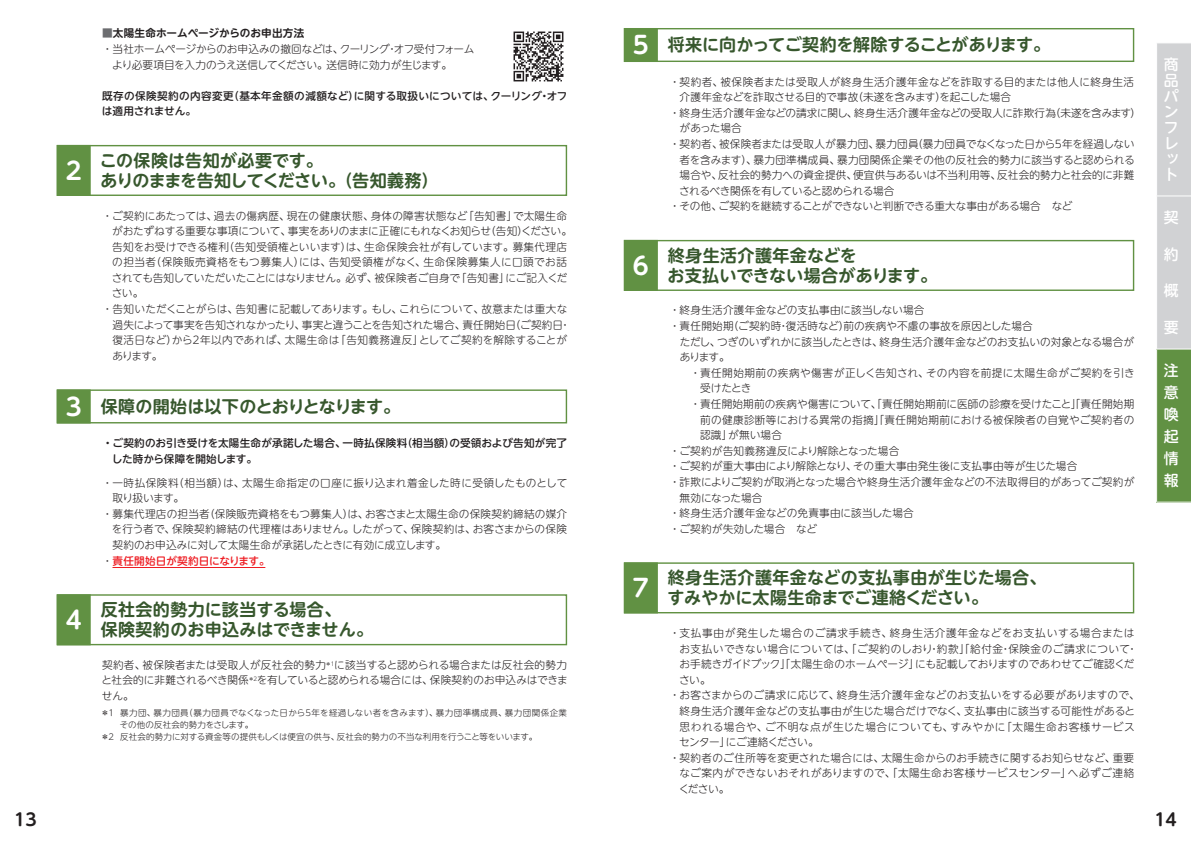
<style>
.page{position:relative;width:1191px;height:842px;background:#fff}
.page>*{position:absolute;margin:0;border:0;box-sizing:border-box;transform-origin:0 0}
.t1{font:700 17px/19.8px "UD Shin M Go Pr 6 N De";letter-spacing:.005em;color:#37572d}
.t2{font:700 17px/19.8px "UD Shin M Go Pr 6 N De";letter-spacing:-.015em;color:#37572d}
.t3{font:700 17px "UD Shin M Go Pr 6 N De";letter-spacing:-.02em;color:#37572d}
.t4{font:700 17px "UD Shin M Go Pr 6 N De";color:#231f20}
.t5{font:500 14.9px/15.7px "UD Shin M Go Pr 6 N";color:#fff}
.t6{font:300 10.6px/15.6px "UD Shin M Go Pr 6 N";letter-spacing:.015em;color:#231f20;text-align:justify}
.t7{font:300 10.6px "UD Shin M Go Pr 6 N";letter-spacing:.045em;color:#231f20}
.t8{font:500 10.6px/15.6px "UD Shin M Go Pr 6 N";letter-spacing:.015em;color:#231f20}
.t9{font:300 10.6px "UD Shin M Go Pr 6 N";letter-spacing:.04em;color:#231f20}
.t10{font:300 10.6px "UD Shin M Go Pr 6 N";letter-spacing:-.025em;color:#231f20}
.t11{font:300 10.6px "UD Shin M Go Pr 6 N";letter-spacing:-.01em;color:#231f20}
.t12{font:300 10.6px/15.6px "UD Shin M Go Pr 6 N";letter-spacing:-.03em;color:#231f20}
.t13{font:300 10.6px "UD Shin M Go Pr 6 N";letter-spacing:-.04em;color:#231f20}
.t14{font:300 10.6px "UD Shin M Go Pr 6 N";letter-spacing:-.02em;color:#231f20}
.t15{font:300 10.6px "UD Shin M Go Pr 6 N";letter-spacing:-.005em;color:#231f20}
.t16{font:300 10.6px "UD Shin M Go Pr 6 N";letter-spacing:.035em;color:#231f20}
.t17{font:300 10.6px "UD Shin M Go Pr 6 N";letter-spacing:.055em;color:#231f20}
.t18{font:300 10.6px "UD Shin M Go Pr 6 N";letter-spacing:.05em;color:#231f20}
.t19{font:300 10.6px "UD Shin M Go Pr 6 N";letter-spacing:-.035em;color:#231f20}
.t20{font:700 10.6px "UD Shin M Go Pr 6 N De";letter-spacing:.005em;color:#231f20}
.t21{font:500 10.6px "UD Shin M Go Pr 6 N";color:#ee1d23}
.t22{font:300 10.6px "UD Shin M Go Pr 6 N";letter-spacing:-.05em;color:#231f20}
.t23{font:300 8.5px "UD Shin M Go Pr 6 N";letter-spacing:.02em;color:#231f20}
.t24{font:300 8.5px "UD Shin M Go Pr 6 N";letter-spacing:.05em;color:#231f20}
.s1{color:#6c6d70}
.s2{font-size:24.1px;color:#fff}
.s3{font-weight:300;color:#231f20}
</style>
<div class="page">
<div style="left:57px;top:594px;width:510px;height:51px;border:1px solid #619143"></div>
<div style="left:57px;top:595px;width:33px;height:50px;background:#619143"></div>
<div style="left:57px;top:594px;width:34px;height:51px;border:1px solid #619143"></div>
<div style="left:57px;top:145px;width:510px;height:51px;border:1px solid #619143"></div>
<div style="left:57px;top:146px;width:33px;height:49px;background:#619143"></div>
<div style="left:57px;top:145px;width:34px;height:51px;border:1px solid #619143"></div>
<hr style="left:112px;top:567px;width:153px;height:1px;background:#ee1d23">
<div style="left:57px;top:389px;width:510px;height:34px;border:1px solid #619143"></div>
<div style="left:57px;top:390px;width:33px;height:33px;background:#619143"></div>
<div style="left:57px;top:389px;width:34px;height:34px;border:1px solid #619143"></div>
<div style="left:624px;top:240px;width:510px;height:51px;border:1px solid #619143"></div>
<div style="left:624px;top:241px;width:33px;height:49px;background:#619143"></div>
<div style="left:624px;top:240px;width:34px;height:51px;border:1px solid #619143"></div>
<div style="left:624px;top:562px;width:510px;height:51px;border:1px solid #619143"></div>
<div style="left:624px;top:563px;width:33px;height:50px;background:#619143"></div>
<div style="left:624px;top:562px;width:34px;height:51px;border:1px solid #619143"></div>
<div style="left:624px;top:28px;width:510px;height:34px;border:1px solid #619143"></div>
<div style="left:624px;top:29px;width:33px;height:32px;background:#619143"></div>
<div style="left:624px;top:28px;width:34px;height:34px;border:1px solid #619143"></div>
<img style="left:513px;top:31px;width:51px;height:51px">
<div style="left:1157px;top:44px;width:34px;height:305px;background:#d1d2d4"></div>
<div style="left:1156px;top:349px;width:35px;height:153px;background:#619143"></div>
<hr style="left:1156px;top:196px;width:35px;height:1px;background:#fff">
<hr style="left:1156px;top:349px;width:35px;height:1px;background:#fff">
<hr style="left:1156px;top:349px;width:1px;height:153px;background:#fff">
<p class="t20" style="left:102px;top:24px;width:204px"><span class="s1">■</span>太陽生命ホームページからのお申出方法</p>
<p class="t12" style="left:112px;top:41px;width:364px;text-indent:-10px">・当社ホームページからのお申込みの撤回などは、クーリング・オフ受付フォームより必要項目を入力のうえ送信してください。送信時に効力が生じます。</p>
<p class="t8" style="left:102px;top:87px;width:467px">既存の保険契約の内容変更（基本年金額の減額など）に関する取扱いについては、クーリング・オフは適用されません。</p>
<h1 class="t2" style="left:66px;top:150px;width:374px;text-indent:34px">この保険は告知が必要です。<br><sup>2</sup> ありのままを告知してください。（告知義務）</h1>
<p class="t6" style="left:102px;top:207px;width:466px">・ご契約にあたっては、過去の傷病歴、現在の健康状態、身体の障害状態など「告知書」で太陽生命</p>
<p class="t10" style="left:112px;top:222px;width:461px">がおたずねする重要な事項について、事実をありのままに正確にもれなくお知らせ（告知）ください。</p>
<p class="t6" style="left:112px;top:238px;width:456px">告知をお受けできる権利（告知受領権といいます）は、生命保険会社が有しています。募集代理店</p>
<p class="t7" style="left:112px;top:254px;width:456px">の担当者（保険販売資格をもつ募集人）には、告知受領権がなく、生命保険募集人に口頭でお話</p>
<p class="t14" style="left:112px;top:269px;width:457px">されても告知していただいたことにはなりません。必ず、被保険者ご自身で「告知書」にご記入くだ</p>
<p class="t6" style="left:112px;top:285px;width:33px">さい。</p>
<p class="t6" style="left:102px;top:301px;width:466px">・告知いただくことがらは、告知書に記載してあります。もし、これらについて、故意または重大な</p>
<p class="t13" style="left:112px;top:316px;width:459px">過失によって事実を告知されなかったり、事実と違うことを告知された場合、責任開始日（ご契約日・</p>
<p class="t6" style="left:112px;top:332px;width:456px">復活日など）から２年以内であれば、太陽生命は「告知義務違反」としてご契約を解除することが</p>
<p class="t6" style="left:112px;top:347px;width:52px">あります。</p>
<h1 class="t2" style="left:66px;top:395px;width:336px"><span class="s2">3</span> 保障の開始は以下のとおりとなります。</h1>
<p class="t8" style="left:112px;top:434px;width:456px;text-indent:-9px">・ご契約のお引き受けを太陽生命が承諾した場合、一時払保険料（相当額）の受領および告知が完了した時から保障を開始します。</p>
<p class="t7" style="left:102px;top:474px;width:466px">・一時払保険料（相当額）は、太陽生命指定の口座に振り込まれ着金した時に受領したものとして</p>
<p class="t6" style="left:112px;top:490px;width:73px">取り扱います。</p>
<p class="t6" style="left:102px;top:505px;width:466px">・募集代理店の担当者（保険販売資格をもつ募集人）は、お客さまと太陽生命の保険契約締結の媒介</p>
<p class="t6" style="left:112px;top:521px;width:457px">を行う者で、保険契約締結の代理権はありません。したがって、保険契約は、お客さまからの保険</p>
<p class="t11" style="left:112px;top:536px;width:335px">契約のお申込みに対して太陽生命が承諾したときに有効に成立します。</p>
<p class="t21" style="left:102px;top:552px;width:169px"><span class="s3">・</span>責任開始日が契約日になります。</p>
<h1 class="t1" style="left:66px;top:599px;width:309px;text-align:center">反社会的勢力に該当する場合、<br><sup>4</sup> 保険契約のお申込みはできません。</h1>
<p class="t6" style="left:101px;top:656px;width:468px">契約者、被保険者または受取人が反社会的勢力<sup>＊1</sup>に該当すると認められる場合または反社会的勢力と社会的に非難されるべき関係<sup>＊2</sup>を有していると認められる場合には、保険契約のお申込みはできません。</p>
<p class="t24" style="left:101px;top:706px;width:468px">＊1 暴力団、暴力団員（暴力団員でなくなった日から5年を経過しない者を含みます）、暴力団準構成員、暴力団関係企業</p>
<p class="t23" style="left:120px;top:718px;width:135px">その他の反社会的勢力をさします。</p>
<p class="t23" style="left:101px;top:730px;width:438px">＊2 反社会的勢力に対する資金等の提供もしくは便宜の供与、反社会的勢力の不当な利用を行うこと等をいいます。</p>
<h1 class="t3" style="left:633px;top:30px;width:419px"><span class="s2">5</span> 将来に向かってご契約を解除することがあります。</h1>
<p class="t9" style="left:669px;top:73px;width:466px">・契約者、被保険者または受取人が終身生活介護年金などを詐取する目的または他人に終身生活</p>
<p class="t19" style="left:679px;top:88px;width:333px">介護年金などを詐取させる目的で事故（未遂を含みます）を起こした場合</p>
<p class="t6" style="left:669px;top:104px;width:473px">・終身生活介護年金などの請求に関し、終身生活介護年金などの受取人に詐欺行為（未遂を含みます）</p>
<p class="t6" style="left:679px;top:120px;width:64px">があった場合</p>
<p class="t6" style="left:669px;top:136px;width:466px">・契約者、被保険者または受取人が暴力団、暴力団員（暴力団員でなくなった日から5年を経過しない</p>
<p class="t6" style="left:679px;top:151px;width:456px">者を含みます）、暴力団準構成員、暴力団関係企業その他の反社会的勢力に該当すると認められる</p>
<p class="t6" style="left:679px;top:167px;width:456px">場合や、反社会的勢力への資金提供、便宜供与あるいは不当利用等、反社会的勢力と社会的に非難</p>
<p class="t13" style="left:679px;top:182px;width:217px">されるべき関係を有していると認められる場合</p>
<p class="t10" style="left:669px;top:198px;width:404px">・その他、ご契約を継続することができないと判断できる重大な事由がある場合　など</p>
<h1 class="t1" style="left:633px;top:244px;width:306px;text-indent:35px">終身生活介護年金などを<br><sup>6</sup> お支払いできない場合があります。</h1>
<p class="t6" style="left:669px;top:302px;width:256px">・終身生活介護年金などの支払事由に該当しない場合</p>
<p class="t6" style="left:669px;top:318px;width:365px">・責任開始期（ご契約時・復活時など）前の疾病や不慮の事故を原因とした場合</p>
<p class="t11" style="left:680px;top:333px;width:456px">ただし、つぎのいずれかに該当したときは、終身生活介護年金などのお支払いの対象となる場合が</p>
<p class="t6" style="left:679px;top:349px;width:52px">あります。</p>
<p class="t9" style="left:669px;top:364px;width:467px">　　・責任開始期前の疾病や傷害が正しく告知され、その内容を前提に太陽生命がご契約を引き</p>
<p class="t6" style="left:700px;top:380px;width:53px">受けたとき</p>
<p class="t6" style="left:669px;top:396px;width:466px">　　・責任開始期前の疾病や傷害について、「責任開始期前に医師の診療を受けたこと」「責任開始期</p>
<p class="t6" style="left:700px;top:411px;width:436px">前の健康診断等における異常の指摘」「責任開始期前における被保険者の自覚やご契約者の</p>
<p class="t6" style="left:700px;top:427px;width:83px">認識」が無い場合</p>
<p class="t6" style="left:669px;top:442px;width:231px">・ご契約が告知義務違反により解除となった場合</p>
<p class="t6" style="left:669px;top:458px;width:409px">・ご契約が重大事由により解除となり、その重大事由発生後に支払事由等が生じた場合</p>
<p class="t6" style="left:669px;top:474px;width:466px">・詐欺によりご契約が取消となった場合や終身生活介護年金などの不法取得目的があってご契約が</p>
<p class="t11" style="left:679px;top:489px;width:84px">無効になった場合</p>
<p class="t6" style="left:669px;top:505px;width:246px">・終身生活介護年金などの免責事由に該当した場合</p>
<p class="t6" style="left:669px;top:520px;width:149px">・ご契約が失効した場合　など</p>
<h1 class="t1" style="left:633px;top:567px;width:415px;text-indent:35px">終身生活介護年金などの支払事由が生じた場合、<br><sup>7</sup> すみやかに太陽生命までご連絡ください。</h1>
<p class="t17" style="left:669px;top:624px;width:466px">・支払事由が発生した場合のご請求手続き、終身生活介護年金などをお支払いする場合または</p>
<p class="t7" style="left:679px;top:640px;width:460px">お支払いできない場合については、「ご契約のしおり・約款」「給付金・保険金のご請求について・</p>
<p class="t15" style="left:679px;top:655px;width:456px">お手続きガイドブック」「太陽生命のホームページ」にも記載しておりますのであわせてご確認くだ</p>
<p class="t6" style="left:679px;top:671px;width:33px">さい。</p>
<p class="t6" style="left:669px;top:687px;width:472px">・お客さまからのご請求に応じて、終身生活介護年金などのお支払いをする必要がありますので、</p>
<p class="t6" style="left:679px;top:702px;width:457px">終身生活介護年金などの支払事由が生じた場合だけでなく、支払事由に該当する可能性があると</p>
<p class="t18" style="left:679px;top:718px;width:457px">思われる場合や、ご不明な点が生じた場合についても、すみやかに「太陽生命お客様サービス</p>
<p class="t22" style="left:679px;top:733px;width:141px">センター」にご連絡ください。</p>
<p class="t6" style="left:669px;top:749px;width:466px">・契約者のご住所等を変更された場合には、太陽生命からのお手続きに関するお知らせなど、重要</p>
<p class="t16" style="left:679px;top:765px;width:456px">なご案内ができないおそれがありますので、「太陽生命お客様サービスセンター」へ必ずご連絡</p>
<p class="t6" style="left:678px;top:780px;width:52px">ください。</p>
<h2 class="t5" style="left:1163px;top:56px;width:16px">商品パンフレット</h2>
<h2 class="t5" style="left:1163px;top:209px;width:16px">契</h2>
<h2 class="t5" style="left:1163px;top:245px;width:15px">約</h2>
<h2 class="t5" style="left:1163px;top:282px;width:16px">概</h2>
<h2 class="t5" style="left:1163px;top:319px;width:16px">要</h2>
<h2 class="t5" style="left:1163px;top:359px;width:16px;line-height:22px;text-align:justify">注意喚起情報</h2>
<h1 class="t4" style="left:14px;top:805px;width:24px">13</h1>
<h1 class="t4" style="left:1154px;top:805px;width:24px">14</h1>
</div>
